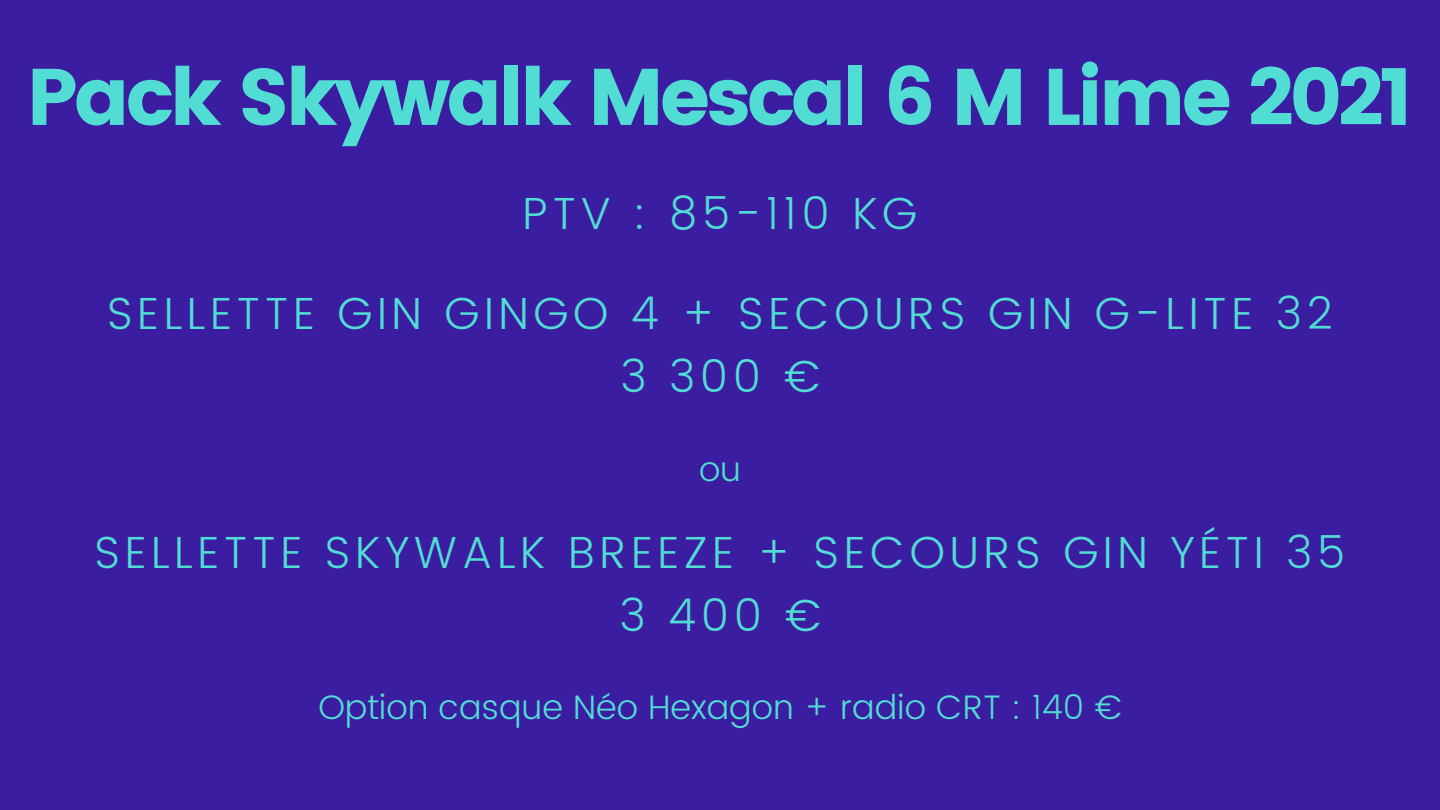
<style>
.page{position:relative;width:1440px;height:810px;background:#3a1da0}
.page>*{position:absolute;margin:0;border:0;box-sizing:border-box;transform-origin:0 0}
.t1{font:80px "Poppins";letter-spacing:-.05em;color:#52ddd4}
.t2{font:300 45px/63px "Poppins";letter-spacing:.1em;color:#52ddd4;text-align:center}
.t3{font:300 34px "Poppins";color:#52ddd4}
</style>
<div class="page">
<h1 class="t1" style="left:27px;top:51px;width:1388px">Pack Skywalk Mescal 6 M Lime 2021</h1>
<p class="t2" style="left:523px;top:182px;width:396px">PTV : 85-110 KG</p>
<p class="t2" style="left:107px;top:281px;width:1227px">SELLETTE GIN GINGO 4 + SECOURS GIN G-LITE 32<br>3 300 €</p>
<p class="t3" style="left:699px;top:449px;width:43px">ou</p>
<p class="t2" style="left:94px;top:521px;width:1253px">SELLETTE SKYWALK BREEZE + SECOURS GIN YÉTI 35<br>3 400 €</p>
<p class="t3" style="left:318px;top:687px;width:805px">Option casque Néo Hexagon + radio CRT : 140 €</p>
</div>
